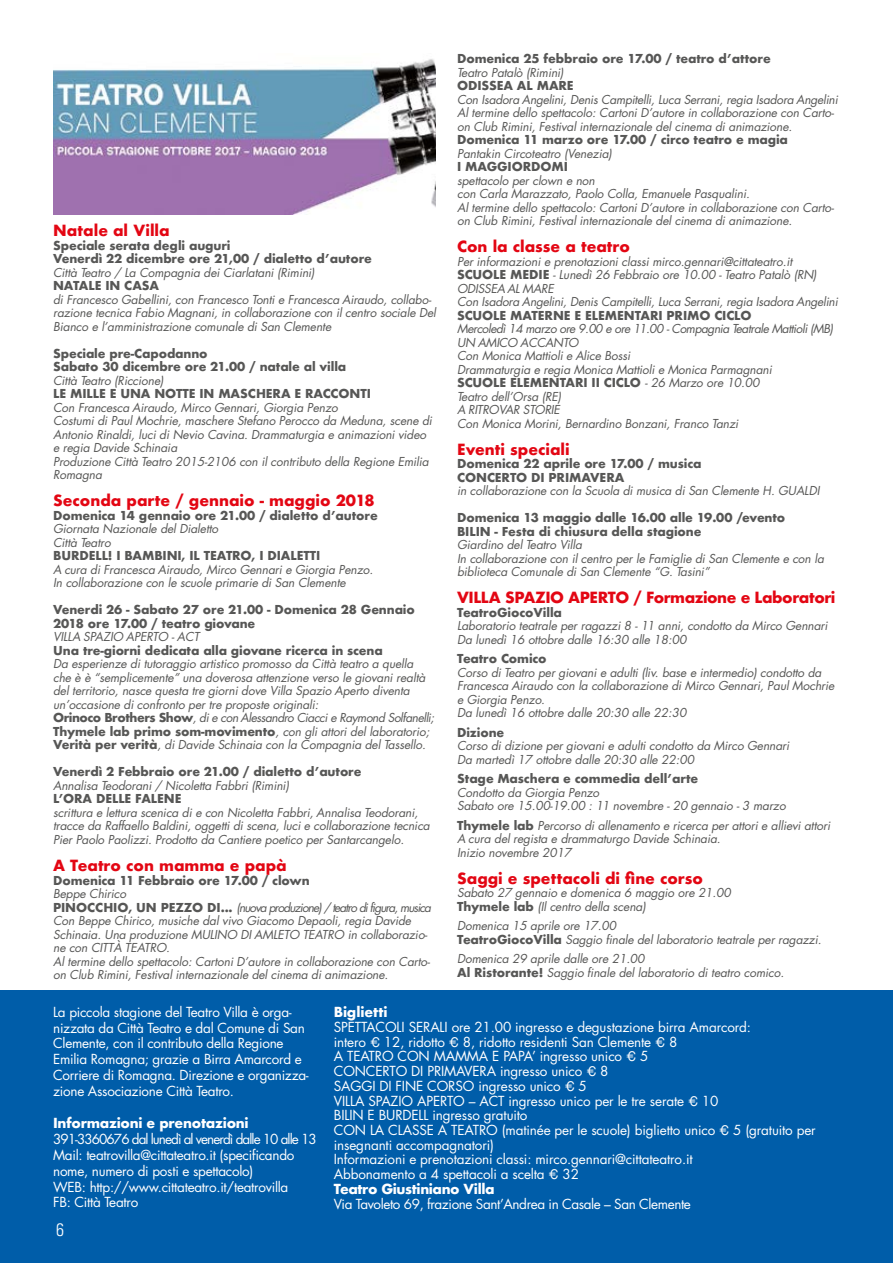
<style>
.page{position:relative;width:893px;height:1263px;background:#fff}
.page>*{position:absolute;margin:0;border:0;box-sizing:border-box;transform-origin:0 0}
.t1{font:300 condensed 18px "Univers";color:#fff}
.t2{font:700 15px "Futura";color:#e30613}
.t3{font:700 15px "Futura";letter-spacing:-.03em;color:#e30613}
.t4{font:13.5px/14.7px "Futura";letter-spacing:-.01em;color:#fff}
.t5{font:13.5px "Futura";letter-spacing:-.03em;color:#fff}
.t6{font:700 13.5px "Futura";letter-spacing:-.02em;color:#fff}
.t7{font:italic 12px/13.5px "Futura";letter-spacing:-.01em;color:#575756}
.t8{font:700 12px/13.5px "Futura";letter-spacing:-.01em;color:#575756}
.s1{font-weight:700;font-style:normal}
.s2{font-family:"Helvetica"}
.s3{font-weight:700}
</style>
<div class="page">
<div style="left:0;top:991px;width:893px;height:272px;background:#005da9"></div>
<img style="left:53px;top:59px;width:383px;height:155px">
<p class="t2" style="left:53px;top:220px;width:118px">Natale al Villa</p>
<p class="t8" style="left:53px;top:239px;width:320px">Speciale serata degli auguri<br>Venerdì 22 dicembre ore 21,00 / dialetto d’autore</p>
<p class="t7" style="left:53px;top:266px;width:263px">Città Teatro / La Compagnia dei Ciarlatani (Rimini)</p>
<p class="t8" style="left:53px;top:279px;width:107px">NATALE IN CASA</p>
<p class="t7" style="left:53px;top:293px;width:384px">di Francesco Gabellini, con Francesco Tonti e Francesca Airaudo, collabo&shy;razione tecnica Fabio Magnani, in collaborazione con il centro sociale Del<br>Bianco e l’amministrazione comunale di San Clemente</p>
<p class="t8" style="left:53px;top:347px;width:295px">Speciale pre-Capodanno<br>Sabato 30 dicembre ore 21.00 / natale al villa</p>
<p class="t7" style="left:53px;top:374px;width:112px">Città Teatro (Riccione)</p>
<p class="t8" style="left:53px;top:387px;width:319px">LE MILLE E UNA NOTTE IN MASCHERA E RACCONTI</p>
<p class="t7" style="left:53px;top:401px;width:380px">Con Francesca Airaudo, Mirco Gennari, Giorgia Penzo<br>Costumi di Paul Mochrie, maschere Stefano Perocco da Meduna, scene di Antonio Rinaldi, luci di Nevio Cavina. Drammaturgia e animazioni video e regia Davide Schinaia<br>Produzione Città Teatro 2015-2106 con il contributo della Regione Emilia Romagna</p>
<p class="t2" style="left:53px;top:490px;width:323px">Seconda parte / gennaio - maggio 2018</p>
<p class="t8" style="left:53px;top:509px;width:326px">Domenica 14 gennaio ore 21.00 / dialetto d’autore</p>
<p class="t7" style="left:53px;top:522px;width:167px">Giornata Nazionale del Dialetto<br>Città Teatro</p>
<p class="t8" style="left:53px;top:549px;width:269px">BURDELL! I BAMBINI, IL TEATRO, I DIALETTI</p>
<p class="t7" style="left:53px;top:563px;width:322px">A cura di Francesca Airaudo, Mirco Gennari e Giorgia Penzo.<br>In collaborazione con le scuole primarie di San Clemente</p>
<p class="t8" style="left:53px;top:603px;width:363px">Venerdi 26 - Sabato 27 ore 21.00 - Domenica 28 Gennaio<br>2018 ore 17.00 / teatro giovane</p>
<p class="t7" style="left:53px;top:630px;width:148px">VILLA SPAZIO APERTO - ACT</p>
<p class="t8" style="left:53px;top:644px;width:331px">Una tre-giorni dedicata alla giovane ricerca in scena</p>
<p class="t7" style="left:53px;top:657px;width:383px">Da esperienze di tutoraggio artistico promosso da Città teatro a quella che è è “semplicemente” una doverosa attenzione verso le giovani realtà del territorio, nasce questa tre giorni dove Villa Spazio Aperto diventa un’occasione di confronto per tre proposte originali:<br><span class="s1">Orinoco Brothers Show</span>, di e con Alessandro Ciacci e Raymond Solfanelli; <span class="s1">Thymele lab primo som-movimento</span>, con gli attori del laboratorio; <span class="s1">Verità per verità</span>, di Davide Schinaia con la Compagnia del Tassello.</p>
<p class="t8" style="left:53px;top:765px;width:310px">Venerdì 2 Febbraio ore 21.00 / dialetto d’autore</p>
<p class="t7" style="left:53px;top:779px;width:237px">Annalisa Teodorani / Nicoletta Fabbri (Rimini)</p>
<p class="t8" style="left:53px;top:792px;width:130px">L’ORA DELLE FALENE</p>
<p class="t7" style="left:53px;top:806px;width:378px">scrittura e lettura scenica di e con Nicoletta Fabbri, Annalisa Teodorani, tracce da Raffaello Baldini, oggetti di scena, luci e collaborazione tecnica<br>Pier Paolo Paolizzi. Prodotto da Cantiere poetico per Santarcangelo.</p>
<p class="t2" style="left:53px;top:854px;width:235px">A Teatro con mamma e papà</p>
<p class="t8" style="left:53px;top:873px;width:258px">Domenica 11 Febbraio ore 17.00 / clown</p>
<p class="t7" style="left:53px;top:887px;width:380px">Beppe Chirico<br><span class="s1">PINOCCHIO, UN PEZZO DI...</span> (nuova produzione) / teatro di figura, musica Con Beppe Chirico, musiche dal vivo Giacomo Depaoli, regia Davide Schinaia. Una produzione MULINO DI AMLETO TEATRO in collaborazio&shy;ne con CITTÀ TEATRO.<br>Al termine dello spettacolo: Cartoni D’autore in collaborazione con Carto&shy;on Club Rimini, Festival internazionale del cinema di animazione.</p>
<p class="t8" style="left:457px;top:52px;width:315px">Domenica 25 febbraio ore 17.00 / teatro d’attore</p>
<p class="t7" style="left:457px;top:66px;width:108px">Teatro Patalò (Rimini)</p>
<p class="t8" style="left:457px;top:79px;width:118px">ODISSEA AL MARE</p>
<p class="t7" style="left:457px;top:93px;width:382px">Con Isadora Angelini, Denis Campitelli, Luca Serrani, regia Isadora Angelini<br>Al termine dello spettacolo: Cartoni D’autore in collaborazione con Carto&shy;on Club Rimini, Festival internazionale del cinema di animazione.</p>
<p class="t8" style="left:457px;top:133px;width:332px">Domenica 11 marzo ore 17.00 / circo teatro e magia</p>
<p class="t7" style="left:457px;top:147px;width:156px">Pantakin Circoteatro (Venezia)</p>
<p class="t8" style="left:457px;top:160px;width:112px">I MAGGIORDOMI</p>
<p class="t7" style="left:457px;top:174px;width:379px">spettacolo per clown e non<br>con Carla Marazzato, Paolo Colla, Emanuele Pasqualini.<br>Al termine dello spettacolo: Cartoni D’autore in collaborazione con Carto&shy;on Club Rimini, Festival internazionale del cinema di animazione.</p>
<p class="t2" style="left:457px;top:236px;width:174px">Con la classe a teatro</p>
<p class="t7" style="left:457px;top:255px;width:382px">Per informazioni e prenotazioni classi mirco.gennari@cittateatro.it <span class="s1">SCUOLE MEDIE</span> - Lunedì 26 Febbraio ore 10.00 - Teatro Patalò (RN)<br>ODISSEA AL MARE<br>Con Isadora Angelini, Denis Campitelli, Luca Serrani, regia Isadora Angelini</p>
<p class="t8" style="left:457px;top:308px;width:296px">SCUOLE MATERNE E ELEMENTARI PRIMO CICLO</p>
<p class="t7" style="left:457px;top:322px;width:378px">Mercoledì 14 marzo ore 9.00 e ore 11.00 - Compagnia Teatrale Mattioli (MB)<br>UN AMICO ACCANTO<br>Con Monica Mattioli e Alice Bossi<br>Drammaturgia e regia Monica Mattioli e Monica Parmagnani<br><span class="s1">SCUOLE ELEMENTARI II CICLO</span> - 26 Marzo ore 10.00<br>Teatro dell’Orsa (RE)<br>A RITROVAR STORIE<br>Con Monica Morini, Bernardino Bonzani, Franco Tanzi</p>
<p class="t2" style="left:457px;top:438px;width:114px">Eventi speciali</p>
<p class="t8" style="left:457px;top:457px;width:246px">Domenica 22 aprile ore 17.00 / musica<br>CONCERTO DI PRIMAVERA</p>
<p class="t7" style="left:457px;top:484px;width:364px">in collaborazione con la Scuola di musica di San Clemente H. GUALDI</p>
<p class="t8" style="left:457px;top:511px;width:330px">Domenica 13 maggio dalle 16.00 alle 19.00 /evento<br>BILIN - Festa di chiusura della stagione</p>
<p class="t7" style="left:457px;top:538px;width:368px">Giardino del Teatro Villa<br>In collaborazione con il centro per le Famiglie di San Clemente e con la biblioteca Comunale di San Clemente “G. Tasini”</p>
<p class="t3" style="left:457px;top:587px;width:380px">VILLA SPAZIO APERTO / Formazione e Laboratori</p>
<p class="t8" style="left:457px;top:605px;width:106px">TeatroGiocoVilla</p>
<p class="t7" style="left:457px;top:619px;width:372px">Laboratorio teatrale per ragazzi 8 - 11 anni, condotto da Mirco Gennari<br>Da lunedì 16 ottobre dalle 16:30 alle 18:00</p>
<p class="t8" style="left:457px;top:652px;width:91px">Teatro Comico</p>
<p class="t7" style="left:457px;top:666px;width:379px">Corso di Teatro per giovani e adulti (liv. base e intermedio) condotto da Francesca Airaudo con la collaborazione di Mirco Gennari, Paul Mochrie e Giorgia Penzo.<br>Da lunedì 16 ottobre dalle 20:30 alle 22:30</p>
<p class="t8" style="left:457px;top:725px;width:49px">Dizione</p>
<p class="t7" style="left:457px;top:739px;width:334px">Corso di dizione per giovani e adulti condotto da Mirco Gennari<br>Da martedì 17 ottobre dalle 20:30 alle 22:00</p>
<p class="t8" style="left:457px;top:772px;width:243px">Stage Maschera e commedia dell’arte</p>
<p class="t7" style="left:457px;top:786px;width:330px">Condotto da Giorgia Penzo<br>Sabato ore 15.00-19.00 : 11 novembre - 20 gennaio - 3 marzo</p>
<p class="t7" style="left:457px;top:819px;width:375px"><span class="s1">Thymele lab</span> Percorso di allenamento e ricerca per attori e allievi attori<br>A cura del regista e drammaturgo Davide Schinaia.<br>Inizio novembre 2017</p>
<p class="t2" style="left:457px;top:867px;width:247px">Saggi e spettacoli di fine corso</p>
<p class="t7" style="left:457px;top:886px;width:275px">Sabato 27 gennaio e domenica 6 maggio ore 21.00<br><span class="s1">Thymele lab</span> (Il centro della scena)</p>
<p class="t7" style="left:457px;top:919px;width:366px">Domenica 15 aprile ore 17.00<br><span class="s1">TeatroGiocoVilla</span> Saggio finale del laboratorio teatrale per ragazzi.</p>
<p class="t7" style="left:457px;top:952px;width:328px">Domenica 29 aprile dalle ore 21.00<br><span class="s1">Al Ristorante!</span> Saggio finale del laboratorio di teatro comico.</p>
<p class="t4" style="left:53px;top:1004px;width:257px;line-height:15.9px">La piccola stagione del Teatro Villa è orga&shy;nizzata da Città Teatro e dal Comune di San Clemente, con il contributo della Regione Emilia Romagna; grazie a Birra Amarcord e Corriere di Romagna. Direzione e organizza&shy;zione Associazione Città Teatro.</p>
<p class="t6" style="left:53px;top:1113px;width:197px">Informazioni e prenotazioni</p>
<p class="t4" style="left:53px;top:1131px;width:265px;line-height:15.9px">391-3360676 dal lunedì al venerdì dalle 10 alle 13<br>Mail: teatrovilla@cittateatro.it (specificando nome, numero di posti e spettacolo)<br>WEB: http://www.cittateatro.it/teatrovilla<br>FB: Città Teatro</p>
<h1 class="t1" style="left:56px;top:1219px;width:9px">6</h1>
<p class="t6" style="left:334px;top:1002px;width:55px">Biglietti</p>
<p class="t4" style="left:334px;top:1020px;width:483px">SPETTACOLI SERALI ore 21.00 ingresso e degustazione birra Amarcord:<br>intero <span class="s2">€</span> 12, ridotto <span class="s2">€</span> 8, ridotto residenti San Clemente <span class="s2">€</span> 8<br>A TEATRO CON MAMMA E PAPA’ ingresso unico <span class="s2">€</span> 5<br>CONCERTO DI PRIMAVERA ingresso unico <span class="s2">€</span> 8<br>SAGGI DI FINE CORSO ingresso unico <span class="s2">€</span> 5<br>VILLA SPAZIO APERTO – ACT ingresso unico per le tre serate <span class="s2">€</span> 10<br>BILIN E BURDELL ingresso gratuito<br>CON LA CLASSE A TEATRO (matinée per le scuole) biglietto unico <span class="s2">€</span> 5 (gratuito per insegnanti accompagnatori)<br>Informazioni e prenotazioni classi: mirco.gennari@cittateatro.it<br>Abbonamento a 4 spettacoli a scelta <span class="s2">€</span> 32<br><span class="s3">Teatro Giustiniano Villa</span></p>
<p class="t5" style="left:334px;top:1195px;width:359px">Via Tavoleto 69, frazione Sant’Andrea in Casale – San Clemente</p>
</div>
